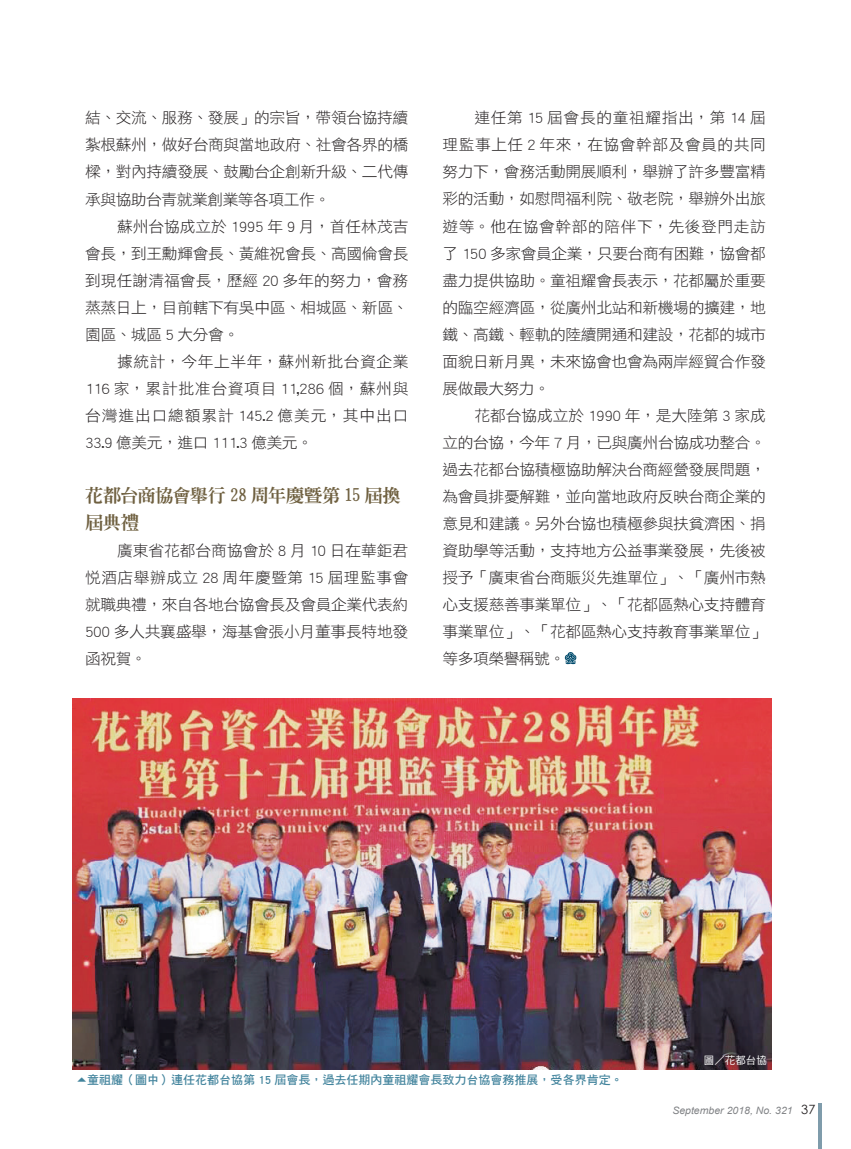
<style>
.page{position:relative;width:851px;height:1149px;background:#fff}
.page>*{position:absolute;margin:0;border:0;box-sizing:border-box;transform-origin:0 0}
.t1{font:800 17.7px/27px "Inn Ming";letter-spacing:-.03em;color:#6f6040}
.t2{font:15.3px/27px "DF Hei Std W3";letter-spacing:-.025em;color:#231f20;text-align:justify}
.t3{font:12.75px "Century Gothic";color:#231f20}
.t4{font:12px "DF Hei Std W7";color:#41839c}
.t5{font:10.5px "DF Hei Std W5";color:#fff}
.t6{font:italic 10.2px "Arial";color:#808285}
</style>
<div class="page">
<svg style="left:564px;top:652px;width:13px;height:12px"></svg>
<img style="left:72px;top:698px;width:699px;height:370px">
<svg style="left:818px;top:1103px;width:3px;height:45px"></svg>
<p class="t2" style="left:85px;top:104px;width:325px">結、交流、服務、發展」的宗旨，帶領台協持續紮根蘇州，做好台商與當地政府、社會各界的橋樑，對內持續發展、鼓勵台企創新升級、二代傳承與協助台青就業創業等各項工作。</p>
<p class="t2" style="left:85px;top:212px;width:325px;text-indent:32px">蘇州台協成立於 1995 年 9 月，首任林茂吉會長，到王勳輝會長、黃維祝會長、高國倫會長到現任謝清福會長，歷經 20 多年的努力，會務蒸蒸日上，目前轄下有吳中區、相城區、新區、園區、城區 5 大分會。</p>
<p class="t2" style="left:85px;top:347px;width:325px;text-indent:32px">據統計，今年上半年，蘇州新批台資企業116 家，累計批准台資項目 11,286 個，蘇州與台灣進出口總額累計 145.2 億美元，其中出口33.9 億美元，進口 111.3 億美元。</p>
<p class="t1" style="left:85px;top:481px;width:317px">花都台商協會舉行 28 周年慶暨第 15 屆換屆典禮</p>
<p class="t2" style="left:85px;top:536px;width:325px;text-indent:32px">廣東省花都台商協會於 8 月 10 日在華鉅君悅酒店舉辦成立 28 周年慶暨第 15 屆理監事會就職典禮，來自各地台協會長及會員企業代表約500 多人共襄盛舉，海基會張小月董事長特地發函祝賀。</p>
<p class="t2" style="left:442px;top:104px;width:325px;text-indent:32px">連任第 15 屆會長的童祖耀指出，第 14 屆理監事上任 2 年來，在協會幹部及會員的共同努力下，會務活動開展順利，舉辦了許多豐富精彩的活動，如慰問福利院、敬老院，舉辦外出旅遊等。他在協會幹部的陪伴下，先後登門走訪了 150 多家會員企業，只要台商有困難，協會都盡力提供協助。童祖耀會長表示，花都屬於重要的臨空經濟區，從廣州北站和新機場的擴建，地鐵、高鐵、輕軌的陸續開通和建設，花都的城市面貌日新月異，未來協會也會為兩岸經貿合作發展做最大努力。</p>
<p class="t2" style="left:442px;top:401px;width:325px;text-indent:32px">花都台協成立於 1990 年，是大陸第 3 家成立的台協，今年 7 月，已與廣州台協成功整合。過去花都台協積極協助解決台商經營發展問題，為會員排憂解難，並向當地政府反映台商企業的意見和建議。另外台協也積極參與扶貧濟困、捐資助學等活動，支持地方公益事業發展，先後被授予「廣東省台商賑災先進單位」、「廣州市熱心支援慈善事業單位」、「花都區熱心支持體育事業單位」、「花都區熱心支持教育事業單位」等多項榮譽稱號。</p>
<p class="t4" style="left:87px;top:1072px;width:537px">童祖耀（圖中）連任花都台協第 15 屆會長，過去任期內童祖耀會長致力台協會務推展，受各界肯定。</p>
<p class="t5" style="left:703px;top:1053px;width:64px">圖／花都台協</p>
<p class="t6" style="left:672px;top:1104px;width:122px">September 2018, No. 321</p>
<p class="t3" style="left:801px;top:1100px;width:16px">37</p>
</div>
